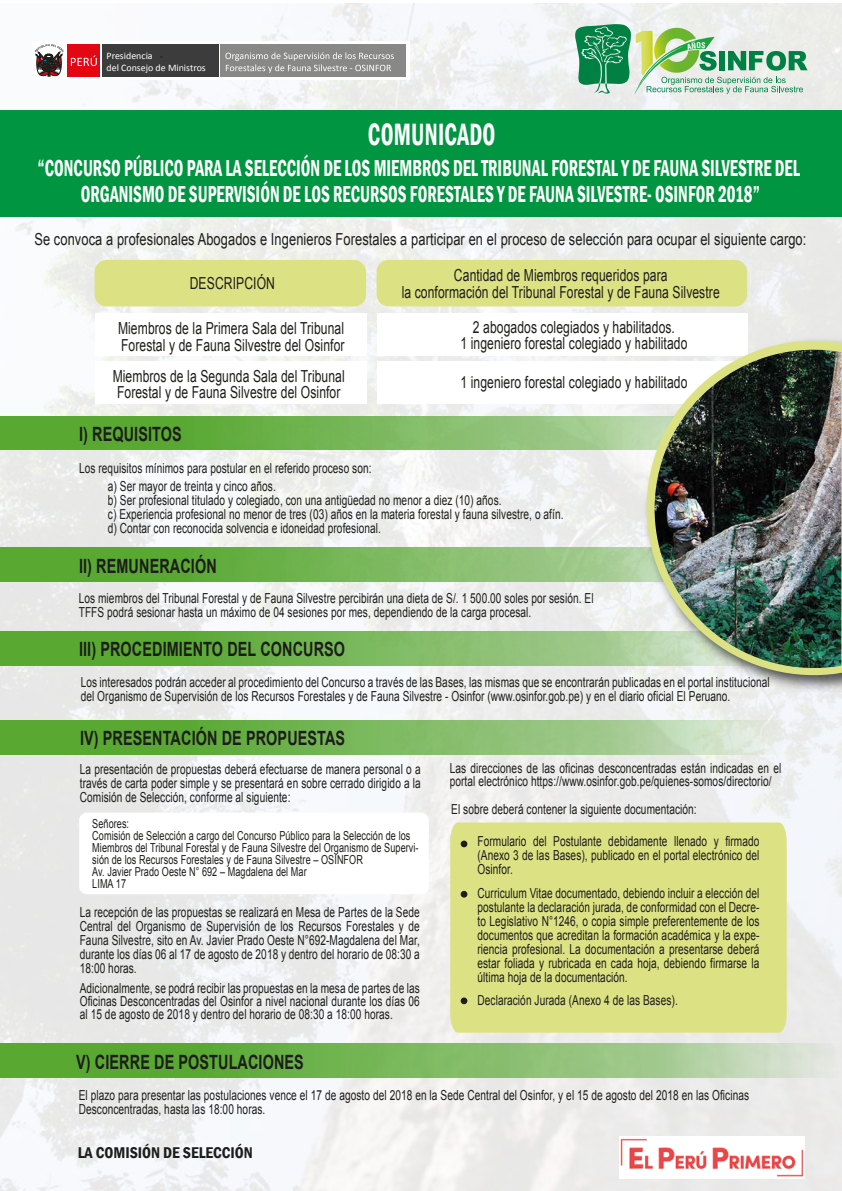
<style>
.page{position:relative;width:842px;height:1191px;background:#fff}
.page>*{position:absolute;margin:0;border:0;box-sizing:border-box;transform-origin:0 0}
.t1{font:600 condensed 31.7px "Franklin Gothic";letter-spacing:.01em;color:#fff;scale:.72 1}
.t2{font:600 condensed 23.8px/26px "Franklin Gothic";color:#fff;text-align:center;scale:.72 1}
.t3{font:700 19.7px "Arial";letter-spacing:.01em;color:#1d1d1b;scale:.73 1}
.t4{font:16.6px/16.4px "Arial";letter-spacing:.01em;color:#1d1d1b;text-align:center;scale:.73 1}
.t5{font:16.6px "Arial";letter-spacing:.01em;color:#1d1d1b;scale:.78 1}
.t6{font:600 condensed 16px "Franklin Gothic";color:#1d1d1b}
.t7{font:13.8px/14px "Arial";letter-spacing:.01em;color:#1d1d1b;scale:.73 1}
.t8{font:12.4px/12px "Arial";letter-spacing:.01em;color:#1d1d1b;scale:.73 1}
.t9{font:9.9px/12.1px "Calibri";color:#fff}
</style>
<div class="page">
<img style="left:1px;top:4px;width:841px;height:1187px">
<div style="left:0;top:111px;width:841px;height:106px;background:#009641"></div>
<div style="left:95px;top:260px;width:271px;height:46px;background:#dce284;border-radius:12px"></div>
<div style="left:377px;top:260px;width:370px;height:46px;background:#dce284;border-radius:12px"></div>
<div style="left:95px;top:313px;width:271px;height:42px;background:#fff"></div>
<div style="left:377px;top:313px;width:370px;height:42px;background:#fff"></div>
<div style="left:95px;top:362px;width:271px;height:42px;background:#fff"></div>
<div style="left:377px;top:362px;width:370px;height:42px;background:#fff"></div>
<img style="left:0;top:416px;width:638px;height:34px">
<img style="left:0;top:547px;width:638px;height:34px">
<img style="left:0;top:632px;width:638px;height:34px">
<img style="left:0;top:720px;width:785px;height:34px">
<div style="left:79px;top:812px;width:350px;height:82px;background:#fff;border-radius:8px"></div>
<div style="left:450px;top:822px;width:337px;height:210px;background:#dce284"></div>
<img style="left:0;top:1043px;width:842px;height:34px">
<svg style="left:32px;top:41px;width:378px;height:39px"></svg>
<div style="left:102px;top:45px;width:116px;height:32px;background:#3d3c3c"></div>
<div style="left:67px;top:45px;width:32px;height:32px;background:#e30613"></div>
<svg style="left:35px;top:44px;width:29px;height:32px"></svg>
<svg style="left:71px;top:55px;width:26px;height:11px"></svg>
<div style="left:221px;top:45px;width:185px;height:32px;background:#888887"></div>
<svg style="left:225px;top:52px;width:169px;height:21px"></svg>
<div style="left:461px;top:840px;width:6px;height:7px;background:#1d1d1b;border-radius:50%"></div>
<svg style="left:461px;top:891px;width:6px;height:6px"></svg>
<div style="left:461px;top:997px;width:6px;height:7px;background:#1d1d1b;border-radius:50%"></div>
<img style="left:619px;top:1136px;width:185px;height:42px">
<img style="left:638px;top:333px;width:203px;height:364px">
<svg style="left:647px;top:341px;width:194px;height:334px"></svg>
<img style="left:655px;top:350px;width:186px;height:318px">
<svg style="left:575px;top:24px;width:232px;height:70px;background:#9ecaa8"></svg>
<p class="t9" style="left:107px;top:50px;width:101px">Presidencia<br>del Consejo de Ministros</p>
<h1 class="t1" style="left:368px;top:113px;width:179px">COMUNICADO</h1>
<h2 class="t2" style="left:38px;top:155px;width:1060px">“CONCURSO PÚBLICO PARA LA SELECCIÓN DE LOS MIEMBROS DEL TRIBUNAL FORESTAL Y DE FAUNA SILVESTRE DEL<br>ORGANISMO DE SUPERVISIÓN DE LOS RECURSOS FORESTALES Y DE FAUNA SILVESTRE- OSINFOR 2018”</h2>
<p class="t5" style="left:34px;top:228px;width:991px">Se convoca a profesionales Abogados e Ingenieros Forestales a participar en el proceso de selección para ocupar el siguiente cargo:</p>
<p class="t4" style="left:190px;top:275px;width:118px">DESCRIPCIÓN</p>
<p class="t4" style="left:402px;top:267px;width:437px">Cantidad de Miembros requeridos para<br>la conformación del Tribunal Forestal y de Fauna Silvestre</p>
<p class="t4" style="left:118px;top:320px;width:312px;text-align:left">Miembros de la Primera Sala del Tribunal<br>Forestal y de Fauna Silvestre del Osinfor</p>
<p class="t4" style="left:460px;top:319px;width:313px">2 abogados colegiados y habilitados.<br>1 ingeniero forestal colegiado y habilitado</p>
<p class="t4" style="left:113px;top:368px;width:320px;text-align:left">Miembros de la Segunda Sala del Tribunal<br>Forestal y de Fauna Silvestre del Osinfor</p>
<p class="t4" style="left:460px;top:374px;width:313px">1 ingeniero forestal colegiado y habilitado</p>
<h3 class="t3" style="left:79px;top:421px;width:142px">I) REQUISITOS</h3>
<p class="t7" style="left:108px;top:458px;width:363px;line-height:18.7px;text-indent:-29px">Los requisitos mínimos para postular en el referido proceso son: a) Ser mayor de treinta y cinco años.</p>
<p class="t7" style="left:108px;top:494px;width:626px">b) Ser profesional titulado y colegiado, con una antigüedad no menor a diez (10) años.<br>c) Experiencia profesional no menor de tres (03) años en la materia forestal y fauna silvestre, o afín. d) Contar con reconocida solvencia e idoneidad profesional.</p>
<h3 class="t3" style="left:79px;top:552px;width:190px">II) REMUNERACIÓN</h3>
<p class="t7" style="left:79px;top:591px;width:707px">Los miembros del Tribunal Forestal y de Fauna Silvestre percibirán una dieta de S/. 1 500.00 soles por sesión. El<br>TFFS podrá sesionar hasta un máximo de 04 sesiones por mes, dependiendo de la carga procesal.</p>
<h3 class="t3" style="left:79px;top:636px;width:366px">III) PROCEDIMIENTO DEL CONCURSO</h3>
<p class="t7" style="left:81px;top:675px;width:945px">Los interesados podrán acceder al procedimiento del Concurso a través de las Bases, las mismas que se encontrarán publicadas en el portal institucional del Organismo de Supervisión de los Recursos Forestales y de Fauna Silvestre - Osinfor (www.osinfor.gob.pe) y en el diario oficial El Peruano.</p>
<h3 class="t3" style="left:80px;top:724px;width:365px">IV) PRESENTACIÓN DE PROPUESTAS</h3>
<p class="t7" style="left:80px;top:762px;width:468px;text-align:justify">La presentación de propuestas deberá efectuarse de manera personal o a través de carta poder simple y se presentará en sobre cerrado dirigido a la Comisión de Selección, conforme al siguiente:</p>
<p class="t8" style="left:92px;top:818px;width:448px">Señores:<br>Comisión de Selección a cargo del Concurso Público para la Selección de los Miembros del Tribunal Forestal y de Fauna Silvestre del Organismo de Supervi&shy;sión de los Recursos Forestales y de Fauna Silvestre – OSINFOR<br>Av. Javier Prado Oeste N° 692 – Magdalena del Mar<br>LIMA 17</p>
<p class="t7" style="left:80px;top:905px;width:467px;text-align:justify">La recepción de las propuestas se realizará en Mesa de Partes de la Sede Central del Organismo de Supervisión de los Recursos Forestales y de Fauna Silvestre, sito en Av. Javier Prado Oeste N°692-Magdalena del Mar, durante los días 06 al 17 de agosto de 2018 y dentro del horario de 08:30 a 18:00 horas.</p>
<p class="t7" style="left:80px;top:981px;width:467px;line-height:13px;text-align:justify">Adicionalmente, se podrá recibir las propuestas en la mesa de partes de las Oficinas Desconcentradas del Osinfor a nivel nacional durante los días 06 al 15 de agosto de 2018 y dentro del horario de 08:30 a 18:00 horas.</p>
<p class="t7" style="left:450px;top:761px;width:456px;line-height:13px">Las direcciones de las oficinas desconcentradas están indicadas en el portal electrónico https://www.osinfor.gob.pe/quienes-somos/directorio/</p>
<p class="t7" style="left:451px;top:802px;width:338px">El sobre deberá contener la siguiente documentación:</p>
<p class="t7" style="left:477px;top:834px;width:388px;text-align:justify">Formulario del Postulante debidamente llenado y firmado (Anexo 3 de las Bases), publicado en el portal electrónico del Osinfor.</p>
<p class="t7" style="left:477px;top:886px;width:388px;text-align:justify">Curriculum Vitae documentado, debiendo incluir a elección del postulante la declaración jurada, de conformidad con el Decre&shy;to Legislativo N°1246, o copia simple preferentemente de los documentos que acreditan la formación académica y la expe&shy;riencia profesional. La documentación a presentarse deberá estar foliada y rubricada en cada hoja, debiendo firmarse la última hoja de la documentación.</p>
<p class="t7" style="left:477px;top:993px;width:276px">Declaración Jurada (Anexo 4 de las Bases).</p>
<h3 class="t3" style="left:76px;top:1048px;width:313px">V) CIERRE DE POSTULACIONES</h3>
<p class="t7" style="left:79px;top:1088px;width:920px">El plazo para presentar las postulaciones vence el 17 de agosto del 2018 en la Sede Central del Osinfor, y el 15 de agosto del 2018 en las Oficinas<br>Desconcentradas, hasta las 18:00 horas.</p>
<p class="t6" style="left:78px;top:1141px;width:177px">LA COMISIÓN DE SELECCIÓN</p>
</div>
